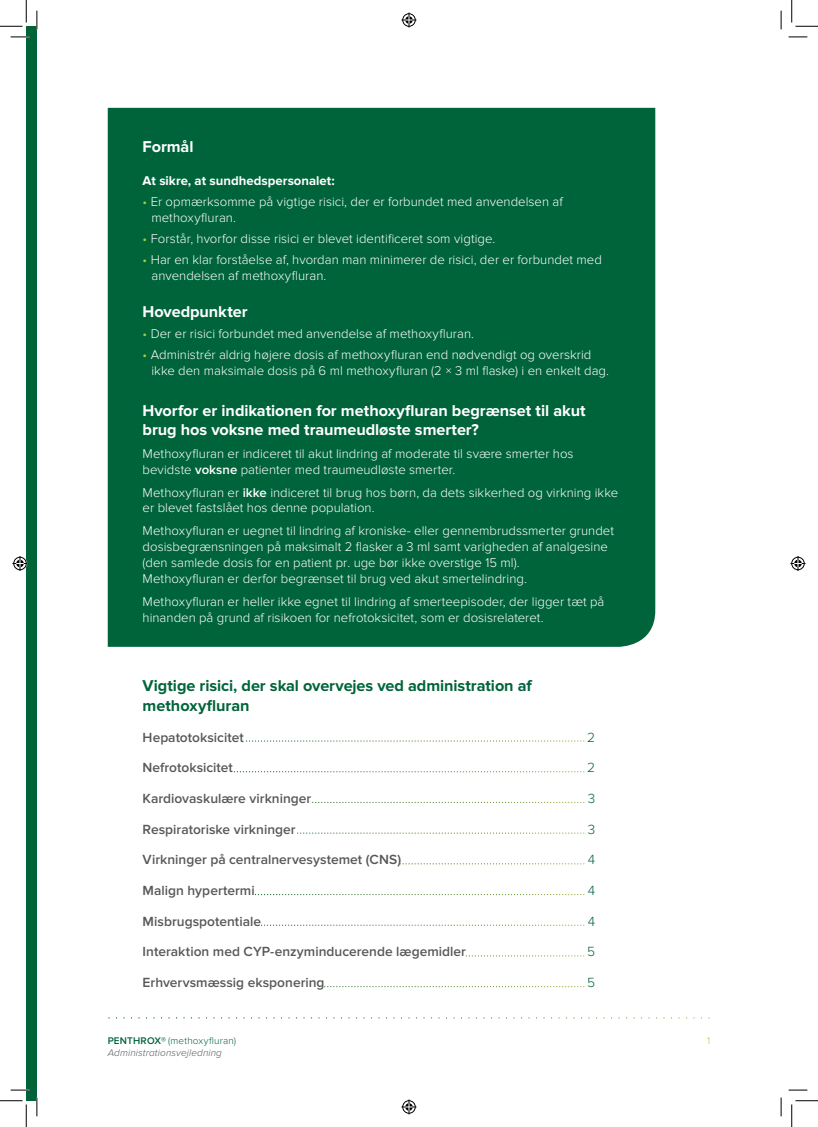
<style>
.page{position:relative;width:818px;height:1127px;background:#fff}
.page>*{position:absolute;margin:0;border:0;box-sizing:border-box;transform-origin:0 0}
.t1{font:700 16.25px/19.5px "Proxima Nova";color:#fff}
.t2{font:700 16.25px/19.5px "Proxima Nova";letter-spacing:-.005em;color:#00643b}
.t3{font:600 13.75px "Proxima Nova";color:#57585a}
.t4{font:300 13.75px "Proxima Nova";color:#00643b}
.t5{font:300 13.12px/15.8px "Proxima Nova";color:#fff}
.t6{font:700 13.12px "Proxima Nova";color:#fff}
.t7{font:italic 300 10px/12px "Proxima Nova";letter-spacing:.01em;color:#57585a}
.t8{font:300 10px "Proxima Nova";color:#a6ce39}
.s1{color:#a6ce39}
.s2{font-weight:600}
.s3{font-weight:600;font-style:normal;color:#00643b}
.s4{font-style:normal;color:#00643b}
</style>
<div class="page">
<div style="left:108px;top:108px;width:547px;height:538px;background:#00643b"></div>
<div style="left:26px;top:26px;width:11px;height:1074px;background:#00643b"></div>
<svg style="left:108px;top:1017px;width:601px;height:1px"></svg>
<svg style="left:511px;top:740px;width:73px;height:1px"></svg>
<svg style="left:511px;top:771px;width:73px;height:1px"></svg>
<svg style="left:511px;top:801px;width:73px;height:1px"></svg>
<svg style="left:511px;top:832px;width:73px;height:1px"></svg>
<svg style="left:511px;top:863px;width:73px;height:1px"></svg>
<svg style="left:511px;top:924px;width:73px;height:1px"></svg>
<svg style="left:511px;top:955px;width:73px;height:1px"></svg>
<svg style="left:11px;top:36px;width:18px;height:2px"></svg>
<svg style="left:788px;top:36px;width:19px;height:2px"></svg>
<svg style="left:11px;top:1089px;width:18px;height:1px"></svg>
<svg style="left:788px;top:1089px;width:19px;height:1px"></svg>
<svg style="left:36px;top:11px;width:2px;height:18px"></svg>
<svg style="left:36px;top:1097px;width:2px;height:18px"></svg>
<svg style="left:780px;top:11px;width:2px;height:18px"></svg>
<svg style="left:780px;top:1097px;width:2px;height:18px"></svg>
<svg style="left:0;top:0;width:27px;height:27px"></svg>
<svg style="left:0;top:1100px;width:27px;height:26px"></svg>
<svg style="left:791px;top:0;width:27px;height:27px"></svg>
<svg style="left:791px;top:1100px;width:27px;height:26px"></svg>
<svg style="left:401px;top:13px;width:15px;height:15px"></svg>
<svg style="left:401px;top:1099px;width:15px;height:15px"></svg>
<svg style="left:13px;top:556px;width:15px;height:15px"></svg>
<svg style="left:790px;top:556px;width:15px;height:15px"></svg>
<p class="t1" style="left:143px;top:137px;width:52px">Formål</p>
<p class="t6" style="left:143px;top:173px;width:194px">At sikre, at sundhedspersonalet:</p>
<p class="t5" style="left:151px;top:194px;width:413px;text-indent:-9px"><span class="s1">•</span> Er opmærksomme på vigtige risici, der er forbundet med anvendelsen af methoxyfluran.</p>
<p class="t5" style="left:143px;top:231px;width:354px"><span class="s1">•</span> Forstår, hvorfor disse risici er blevet identificeret som vigtige.</p>
<p class="t5" style="left:151px;top:252px;width:452px;text-indent:-9px"><span class="s1">•</span> Har en klar forståelse af, hvordan man minimerer de risici, der er forbundet med anvendelsen af methoxyfluran.</p>
<p class="t1" style="left:143px;top:302px;width:106px">Hovedpunkter</p>
<p class="t5" style="left:143px;top:326px;width:333px"><span class="s1">•</span> Der er risici forbundet med anvendelse af methoxyfluran.</p>
<p class="t5" style="left:151px;top:347px;width:459px;text-indent:-9px"><span class="s1">•</span> Administrér aldrig højere dosis af methoxyfluran end nødvendigt og overskrid ikke den maksimale dosis på 6 ml methoxyfluran (2 × 3 ml flaske) i en enkelt dag.</p>
<p class="t1" style="left:143px;top:401px;width:444px">Hvorfor er indikationen for methoxyfluran begrænset til akut brug hos voksne med traumeudløste smerter?</p>
<p class="t5" style="left:143px;top:446px;width:432px">Methoxyfluran er indiceret til akut lindring af moderate til svære smerter hos bevidste <span class="s2">voksne</span> patienter med traumeudløste smerter.</p>
<p class="t5" style="left:143px;top:484px;width:477px">Methoxyfluran er <span class="s2">ikke</span> indiceret til brug hos børn, da dets sikkerhed og virkning ikke er blevet fastslået hos denne population.</p>
<p class="t5" style="left:143px;top:523px;width:473px">Methoxyfluran er uegnet til lindring af kroniske- eller gennembrudssmerter grundet dosisbegrænsningen på maksimalt 2 flasker a 3 ml samt varigheden af analgesine (den samlede dosis for en patient pr. uge bør ikke overstige 15 ml).<br>Methoxyfluran er derfor begrænset til brug ved akut smertelindring.</p>
<p class="t5" style="left:143px;top:593px;width:463px">Methoxyfluran er heller ikke egnet til lindring af smerteepisoder, der ligger tæt på hinanden på grund af risikoen for nefrotoksicitet, som er dosisrelateret.</p>
<p class="t2" style="left:143px;top:676px;width:391px">Vigtige risici, der skal overvejes ved administration af methoxyfluran</p>
<p class="t3" style="left:143px;top:728px;width:103px">Hepatotoksicitet</p>
<p class="t4" style="left:587px;top:728px;width:10px">2</p>
<p class="t3" style="left:143px;top:759px;width:92px">Nefrotoksicitet</p>
<p class="t4" style="left:587px;top:759px;width:10px">2</p>
<p class="t3" style="left:143px;top:790px;width:170px">Kardiovaskulære virkninger</p>
<p class="t4" style="left:588px;top:790px;width:9px">3</p>
<p class="t3" style="left:143px;top:820px;width:155px">Respiratoriske virkninger</p>
<p class="t4" style="left:588px;top:820px;width:9px">3</p>
<p class="t3" style="left:143px;top:851px;width:260px">Virkninger på centralnervesystemet (CNS)</p>
<p class="t4" style="left:588px;top:851px;width:9px">4</p>
<p class="t3" style="left:143px;top:882px;width:114px">Malign hypertermi</p>
<p class="t4" style="left:588px;top:882px;width:9px">4</p>
<p class="t3" style="left:143px;top:913px;width:120px">Misbrugspotentiale</p>
<p class="t4" style="left:588px;top:913px;width:9px">4</p>
<p class="t3" style="left:143px;top:943px;width:325px">Interaktion med CYP-enzyminducerende lægemidler</p>
<p class="t4" style="left:587px;top:943px;width:10px">5</p>
<p class="t3" style="left:143px;top:974px;width:183px">Erhvervsmæssig eksponering</p>
<p class="t4" style="left:587px;top:974px;width:10px">5</p>
<p class="t7" style="left:108px;top:1034px;width:130px"><span class="s3">PENTHROX®</span> <span class="s4">(methoxyfluran)<br></span>Administrationsvejledning</p>
<p class="t8" style="left:707px;top:1034px;width:5px">1</p>
</div>
